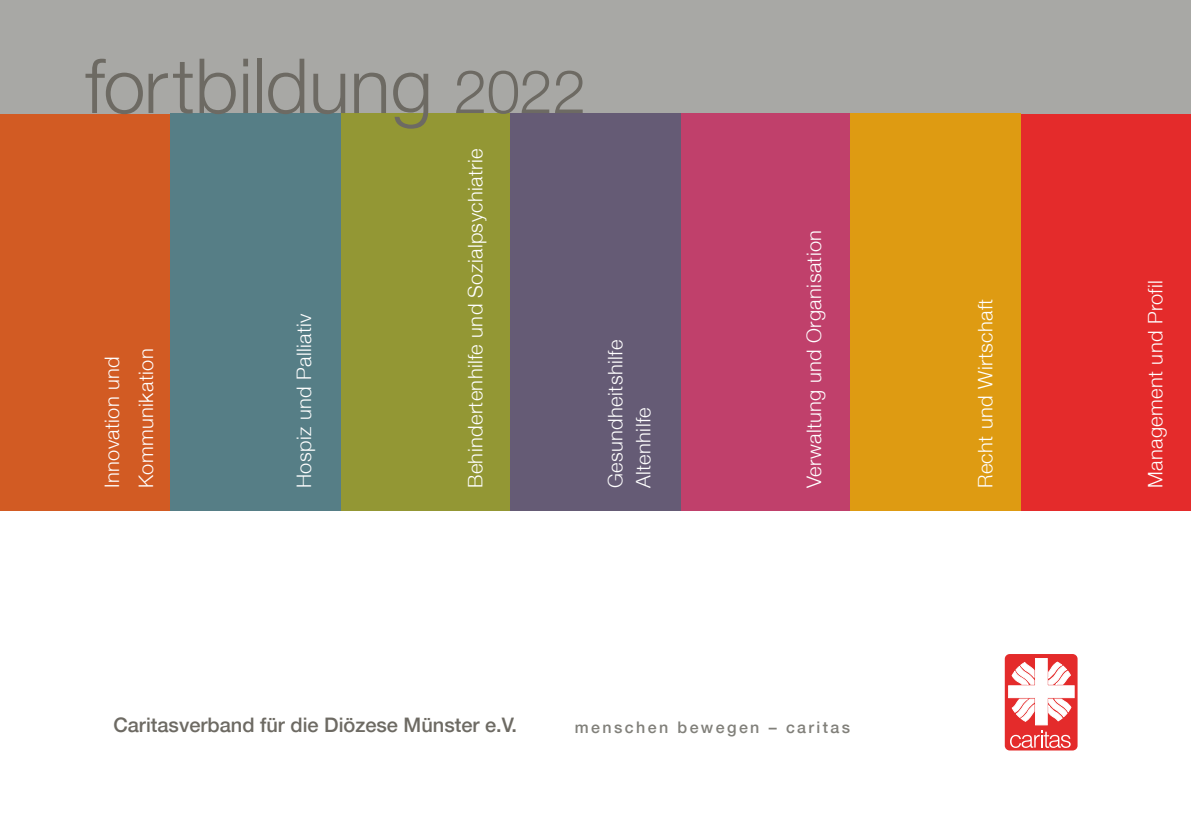
<style>
.page{position:relative;width:1191px;height:840px;background:#fff}
.page>*{position:absolute;margin:0;border:0;box-sizing:border-box;transform-origin:0 0}
.Zitatgeber{font:300 76px "Helvetica Neue";color:#6d6a63}
.t1{font:300 20px "Helvetica Neue";letter-spacing:.02em;color:#fff}
.t2{font:500 20px "Helvetica Neue";color:#6d6a63}
.t3{font:500 16px "Helvetica Neue";letter-spacing:.15em;color:#81807a}
.s1{font-size:60px}
</style>
<div class="page">
<div style="left:0;top:113px;width:170px;height:397px;background:#d25b23"></div>
<div style="left:1020px;top:113px;width:171px;height:397px;background:#e42b2b"></div>
<div style="left:992px;top:0;width:199px;height:113px;background:#a8a8a5"></div>
<div style="left:0;top:0;width:1021px;height:113px;background:#a8a8a5"></div>
<div style="left:680px;top:113px;width:171px;height:397px;background:#c0406b"></div>
<div style="left:340px;top:113px;width:170px;height:397px;background:#939734"></div>
<div style="left:510px;top:113px;width:170px;height:397px;background:#655b75"></div>
<div style="left:851px;top:113px;width:170px;height:397px;background:#de9b12"></div>
<div style="left:170px;top:113px;width:170px;height:397px;background:#567e86"></div>
<div style="left:1004px;top:653px;width:73px;height:97px;background:#e42b2b;border-radius:5px"></div>
<svg style="left:1008px;top:658px;width:66px;height:66px"></svg>
<svg style="left:1010px;top:730px;width:60px;height:17px"></svg>
<p class="Zitatgeber" style="left:85px;top:39px;width:502px">fortbildung <span class="s1">2022</span></p>
<p class="t1" style="left:100px;top:488px;width:133px;rotate:-90deg">Innovation und</p>
<p class="t1" style="left:134px;top:488px;width:141px;rotate:-90deg">Kommunikation</p>
<p class="t1" style="left:292px;top:488px;width:176px;rotate:-90deg">Hospiz und Palliativ</p>
<p class="t1" style="left:463px;top:488px;width:341px;rotate:-90deg">Behindertenhilfe und Sozialpsychiatrie</p>
<p class="t1" style="left:603px;top:488px;width:149px;rotate:-90deg">Gesundheitshilfe</p>
<p class="t1" style="left:631px;top:488px;width:82px;rotate:-90deg">Altenhilfe</p>
<p class="t1" style="left:802px;top:488px;width:259px;rotate:-90deg">Verwaltung und Organisation</p>
<p class="t2" style="left:113px;top:712px;width:405px">Caritasverband für die Diözese Münster e.V.</p>
<p class="t3" style="left:575px;top:717px;width:277px">menschen bewegen – caritas</p>
<p class="t1" style="left:973px;top:488px;width:191px;rotate:-90deg">Recht und Wirtschaft</p>
<p class="t1" style="left:1143px;top:488px;width:209px;rotate:-90deg">Management und Profil</p>
</div>
